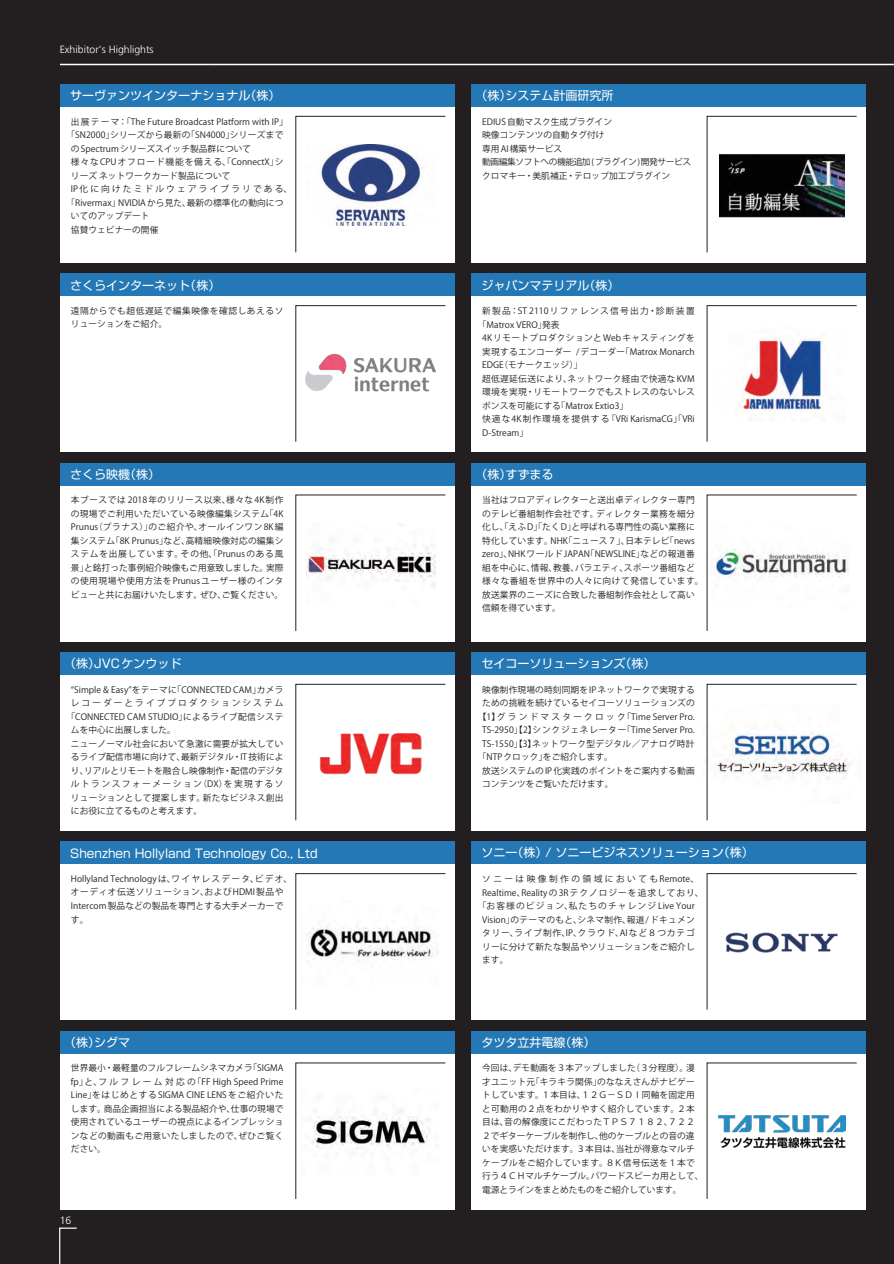
<style>
.page{position:relative;width:894px;height:1264px;background:#fff}
.page>*{position:absolute;margin:0;border:0;box-sizing:border-box;transform-origin:0 0}
.t1{font:12px "Shin Go Pr 6 N";color:#fff}
.t2{font:300 10.5px "Frutiger";color:#fff}
.t3{font:8.7px/13.5px "Koz Go Pr 6 N";letter-spacing:.015em;color:#231f20}
.t4{font:8.7px/13.5px "Koz Go Pr 6 N";letter-spacing:.065em;color:#231f20}
.t5{font:8.7px "Koz Go Pr 6 N";letter-spacing:.255em;color:#231f20}
.t6{font:8.7px "Koz Go Pr 6 N";letter-spacing:.04em;color:#231f20}
.t7{font:8.7px "Koz Go Pr 6 N";letter-spacing:.1em;color:#231f20}
.t8{font:8.7px "Koz Go Pr 6 N";letter-spacing:.13em;color:#231f20}
.t9{font:8.7px "Koz Go Pr 6 N";letter-spacing:.095em;color:#231f20}
.t10{font:8.7px "Koz Go Pr 6 N";letter-spacing:.155em;color:#231f20}
.t11{font:8.7px "Koz Go Pr 6 N";letter-spacing:.045em;color:#231f20}
.t12{font:8.7px "Koz Go Pr 6 N";letter-spacing:.035em;color:#231f20}
.t13{font:8.7px "Koz Go Pr 6 N";letter-spacing:.17em;color:#231f20}
.t14{font:8.7px "Koz Go Pr 6 N";letter-spacing:.28em;color:#231f20}
.t15{font:8.7px "Koz Go Pr 6 N";letter-spacing:.245em;color:#231f20}
.t16{font:8.7px "Koz Go Pr 6 N";letter-spacing:.23em;color:#231f20}
</style>
<div class="page">
<div style="left:0;top:0;width:893px;height:1263px;background:#231f20"></div>
<hr style="left:210px;top:64px;width:683px;height:1px;background:#fff">
<svg style="left:893px;top:0;width:1px;height:1263px"></svg>
<hr style="left:60px;top:64px;width:150px;height:1px;background:#fff">
<svg style="left:58px;top:1226px;width:20px;height:37px"></svg>
<div style="left:60px;top:274px;width:394px;height:178px;background:#fff"></div>
<div style="left:60px;top:274px;width:394px;height:22px;background:#2378b5"></div>
<div style="left:60px;top:463px;width:394px;height:178px;background:#fff"></div>
<div style="left:60px;top:463px;width:394px;height:22px;background:#2378b5"></div>
<div style="left:60px;top:652px;width:394px;height:178px;background:#fff"></div>
<div style="left:60px;top:652px;width:394px;height:22px;background:#2378b5"></div>
<div style="left:60px;top:841px;width:394px;height:178px;background:#fff"></div>
<div style="left:60px;top:841px;width:394px;height:22px;background:#2378b5"></div>
<div style="left:60px;top:1030px;width:394px;height:178px;background:#fff"></div>
<div style="left:60px;top:1030px;width:394px;height:22px;background:#2378b5"></div>
<div style="left:471px;top:274px;width:394px;height:178px;background:#fff"></div>
<div style="left:471px;top:274px;width:394px;height:22px;background:#2378b5"></div>
<div style="left:471px;top:463px;width:394px;height:178px;background:#fff"></div>
<div style="left:471px;top:463px;width:394px;height:22px;background:#2378b5"></div>
<div style="left:471px;top:652px;width:394px;height:178px;background:#fff"></div>
<div style="left:471px;top:652px;width:394px;height:22px;background:#2378b5"></div>
<div style="left:471px;top:841px;width:394px;height:178px;background:#fff"></div>
<div style="left:471px;top:841px;width:394px;height:22px;background:#2378b5"></div>
<div style="left:471px;top:1030px;width:394px;height:178px;background:#fff"></div>
<div style="left:471px;top:1030px;width:394px;height:22px;background:#2378b5"></div>
<div style="left:471px;top:84px;width:394px;height:178px;background:#fff"></div>
<div style="left:471px;top:84px;width:394px;height:22px;background:#2378b5"></div>
<div style="left:60px;top:84px;width:394px;height:178px;background:#fff"></div>
<div style="left:60px;top:84px;width:394px;height:22px;background:#2378b5"></div>
<svg style="left:295px;top:305px;width:150px;height:137px"></svg>
<svg style="left:295px;top:494px;width:150px;height:137px"></svg>
<svg style="left:295px;top:683px;width:150px;height:137px"></svg>
<svg style="left:295px;top:873px;width:150px;height:136px"></svg>
<svg style="left:295px;top:1062px;width:150px;height:137px"></svg>
<svg style="left:706px;top:305px;width:150px;height:137px"></svg>
<svg style="left:706px;top:494px;width:150px;height:137px"></svg>
<svg style="left:706px;top:683px;width:150px;height:137px"></svg>
<svg style="left:706px;top:873px;width:150px;height:136px"></svg>
<svg style="left:706px;top:1062px;width:150px;height:137px"></svg>
<svg style="left:706px;top:116px;width:150px;height:137px"></svg>
<svg style="left:295px;top:116px;width:150px;height:137px"></svg>
<p class="t2" style="left:60px;top:43px;width:95px">Exhibitor’s Highlights</p>
<h1 class="t1" style="left:70px;top:86px;width:212px">サーヴァンツインターナショナル（株）</h1>
<h1 class="t1" style="left:475px;top:86px;width:139px">（株）システム計画研究所</h1>
<p class="t3" style="left:71px;top:115px;width:218px">出展テーマ：「The Future Broadcast Platform with IP」</p>
<p class="t3" style="left:67px;top:128px;width:218px">「SN2000」シリーズから最新の「SN4000」シリーズまで</p>
<p class="t3" style="left:71px;top:142px;width:182px">の Spectrum シリーズスイッチ製品群について</p>
<p class="t7" style="left:71px;top:157px;width:214px">様々なCPUオフロード機能を備える、「ConnectX」シ</p>
<p class="t3" style="left:71px;top:169px;width:161px">リーズ ネットワークカード製品について</p>
<p class="t15" style="left:71px;top:184px;width:223px">IP化に向けたミドルウェアライブラリである、</p>
<p class="t3" style="left:67px;top:196px;width:218px">「Rivermax」NVIDIA から見た、最新の標準化の動向につ</p>
<p class="t3" style="left:71px;top:209px;width:80px">いてのアップデート</p>
<p class="t3" style="left:71px;top:223px;width:89px">協賛ウェビナーの開催</p>
<p class="t3" style="left:482px;top:115px;width:210px">EDIUS 自動マスク生成プラグイン<br>映像コンテンツの自動タグ付け<br>専用 AI 構築サービス<br>動画編集ソフトへの機能追加(プラグイン)開発サービスクロマキー・美肌補正・テロップ加工プラグイン</p>
<h1 class="t1" style="left:70px;top:275px;width:152px">さくらインターネット（株）</h1>
<h1 class="t1" style="left:481px;top:275px;width:139px">ジャパンマテリアル（株）</h1>
<p class="t4" style="left:71px;top:304px;width:214px">遠隔からでも超低遅延で編集映像を確認しあえるソリューションをご紹介。</p>
<p class="t10" style="left:482px;top:306px;width:214px">新製品：ST 2110リファレンス信号出力・診断装置</p>
<p class="t3" style="left:477px;top:318px;width:83px">「Matrox VERO」発表</p>
<p class="t11" style="left:482px;top:333px;width:214px">4KリモートプロダクションとWebキャスティングを</p>
<p class="t3" style="left:482px;top:345px;width:214px">実現するエンコーダー /デコーダー「Matrox Monarch</p>
<p class="t3" style="left:482px;top:358px;width:102px">EDGE（モナークエッジ）」</p>
<p class="t12" style="left:482px;top:373px;width:214px">超低遅延伝送により、ネットワーク経由で快適なKVM</p>
<p class="t3" style="left:482px;top:385px;width:214px">環境を実現・リモートワークでもストレスのないレス</p>
<p class="t3" style="left:482px;top:399px;width:147px">ポンスを可能にする「Matrox Extio3」</p>
<p class="t3" style="left:482px;top:412px;width:214px">快適な 4K 制作環境を提供する 「VRi KarismaCG」「VRi</p>
<p class="t3" style="left:482px;top:426px;width:47px">D-Stream」</p>
<h1 class="t1" style="left:70px;top:464px;width:92px">さくら映機（株）</h1>
<h1 class="t1" style="left:475px;top:464px;width:79px">（株）すずまる</h1>
<p class="t3" style="left:71px;top:493px;width:214px;text-align:justify">本ブースでは 2018年のリリース以来、様々な4K制作の現場でご利用いただいている映像編集システム「4K Prunus（プラナス）」のご紹介や、オールインワン8K編集システム「8K Prunus」など、高精細映像対応の編集システムを出展しています。その他、「Prunusのある風景」と銘打った事例紹介映像もご用意致しました。実際の使用現場や使用方法をPrunusユーザー様のインタビューと共にお届けいたします。ぜひ、ご覧ください。</p>
<p class="t3" style="left:482px;top:493px;width:223px">当社はフロアディレクターと送出卓ディレクター専門のテレビ番組制作会社です。ディレクター業務を細分化し、「えふ D」「たく D」と呼ばれる専門性の高い業務に特化しています。NHK「ニュース７」、日本テレビ「news zero」、NHK ワールド JAPAN「NEWSLINE」などの報道番組を中心に、情報、教養、バラエティ、スポーツ番組など様々な番組を世界中の人々に向けて発信しています。放送業界のニーズに合致した番組制作会社として高い信頼を得ています。</p>
<h1 class="t1" style="left:64px;top:653px;width:119px">（株）JVCケンウッド</h1>
<h1 class="t1" style="left:481px;top:653px;width:175px">セイコーソリューションズ（株）</h1>
<p class="t3" style="left:71px;top:682px;width:214px">“Simple &amp; Easy”をテーマに「CONNECTED CAM」カメラ</p>
<p class="t16" style="left:71px;top:698px;width:214px">レコーダーとライブプロダクションシステム</p>
<p class="t3" style="left:67px;top:709px;width:218px">「CONNECTED CAM STUDIO」によるライブ配信システ</p>
<p class="t3" style="left:71px;top:723px;width:106px">ムを中心に出展しました。</p>
<p class="t3" style="left:71px;top:736px;width:214px">ニューノーマル社会において急激に需要が拡大してい</p>
<p class="t3" style="left:71px;top:750px;width:214px">るライブ配信市場に向けて、最新デジタル・IT 技術によ</p>
<p class="t3" style="left:71px;top:763px;width:214px">り、リアルとリモートを融合し映像制作・配信のデジタ</p>
<p class="t13" style="left:71px;top:779px;width:214px">ルトランスフォーメーション（DX）を実現するソ</p>
<p class="t3" style="left:71px;top:790px;width:214px">リューションとして提案します。新たなビジネス創出</p>
<p class="t3" style="left:71px;top:804px;width:133px">にお役に立てるものと考えます。</p>
<p class="t3" style="left:482px;top:682px;width:214px">映像制作現場の時刻同期を IP ネットワークで実現する</p>
<p class="t3" style="left:482px;top:696px;width:214px">ための挑戦を続けているセイコーソリューションズの</p>
<p class="t5" style="left:477px;top:711px;width:218px">【1】グランドマスタークロック「Time Server Pro.</p>
<p class="t3" style="left:482px;top:723px;width:214px">TS-2950」【2】シンクジェネレーター「Time Server Pro.</p>
<p class="t6" style="left:482px;top:738px;width:214px">TS-1550」【3】ネットワーク型デジタル／アナログ時計</p>
<p class="t3" style="left:477px;top:750px;width:136px">「NTP クロック」をご紹介します。</p>
<p class="t3" style="left:482px;top:763px;width:214px">放送システムの IP 化実践のポイントをご案内する動画</p>
<p class="t3" style="left:482px;top:777px;width:133px">コンテンツをご覧いただけます。</p>
<h1 class="t1" style="left:70px;top:843px;width:249px">Shenzhen Hollyland Technology Co., Ltd</h1>
<h1 class="t1" style="left:481px;top:843px;width:273px">ソニー（株）/ ソニービジネスソリューション（株）</h1>
<p class="t3" style="left:71px;top:872px;width:223px">Hollyland Technology は、ワイヤレスデータ、ビデオ、オーディオ伝送ソリューション、およびHDMI製品や<br>Intercom 製品などの製品を専門とする大手メーカーです。</p>
<p class="t14" style="left:482px;top:873px;width:218px">ソニーは映像制作の領域においてもRemote、</p>
<p class="t3" style="left:482px;top:885px;width:223px">Realtime、Reality の 3R テクノロジーを追求しており、</p>
<p class="t8" style="left:477px;top:900px;width:218px">「お客様のビジョン、私たちのチャレンジ Live Your</p>
<p class="t3" style="left:482px;top:912px;width:214px">Vision」のテーマのもと、シネマ制作、報道/ドキュメン</p>
<p class="t9" style="left:482px;top:927px;width:214px">タリー、ライブ制作、IP、クラウド、AIなど８つカテゴ</p>
<p class="t3" style="left:482px;top:939px;width:214px">リーに分けて新たな製品やソリューションをご紹介し</p>
<p class="t3" style="left:482px;top:953px;width:28px">ます。</p>
<h1 class="t1" style="left:64px;top:1032px;width:68px">（株）シグマ</h1>
<h1 class="t1" style="left:481px;top:1032px;width:115px">タツタ立井電線（株）</h1>
<p class="t3" style="left:71px;top:1061px;width:214px;text-align:justify">世界最小・最軽量のフルフレームシネマカメラ「SIGMA fp」と、フルフレーム対応の「FF High Speed Prime Line」をはじめとする SIGMA CINE LENS をご紹介いたします。商品企画担当による製品紹介や、仕事の現場で使用されているユーザーの視点によるインプレッションなどの動画もご用意いたしましたので、ぜひご覧ください。</p>
<p class="t3" style="left:482px;top:1061px;width:223px">今回は、デモ動画を３本アップしました（３分程度）。漫才ユニット元「キラキラ関係」のななえさんがナビゲートしています。１本目は、１２Ｇ－ＳＤＩ同軸を固定用と可動用の２点をわかりやすく紹介しています。２本目は、音の解像度にこだわったＴＰＳ７１８２、７２２<br>２でギターケーブルを制作し、他のケーブルとの音の違いを実感いただけます。３本目は、当社が得意なマルチケーブルをご紹介しています。８Ｋ信号伝送を１本で行う４ＣＨマルチケーブル。パワードスピーカ用として、電源とラインをまとめたものをご紹介しています。</p>
<p class="t2" style="left:60px;top:1213px;width:13px">16</p>
</div>
